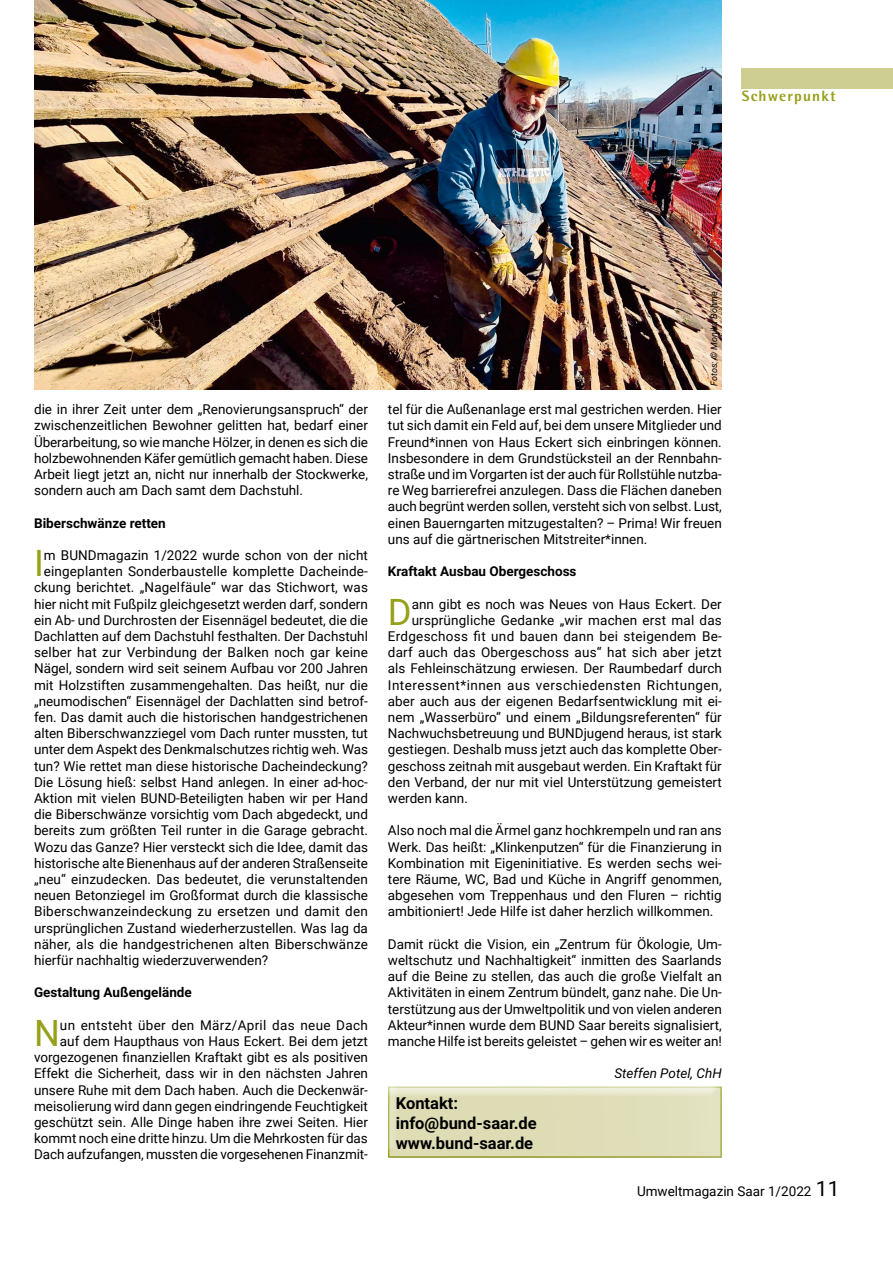
<style>
.page{position:relative;width:893px;height:1263px;background:#fff}
.page>*{position:absolute;margin:0;border:0;box-sizing:border-box;transform-origin:0 0}
.t1{font:36.3px "Roboto";color:#97a01b}
.t2{font:700 16.5px/19.8px "Roboto";color:#000}
.t3{font:800 15px "Agfa Rotis Semisans";letter-spacing:.075em;color:#97a01b}
.t4{font:13.5px/16.2px "Roboto";color:#000;text-align:justify}
.t5{font:700 13.5px "Roboto";color:#000}
.t6{font:13.5px "Roboto";letter-spacing:.035em;color:#000}
.t7{font:13.5px "Roboto";letter-spacing:.02em;color:#000}
.t8{font:italic 13.5px "Roboto";color:#000}
.t9{font:italic 9px "Roboto";color:#000}
.s1{font-size:21px}
</style>
<div class="page">
<div style="left:382px;top:1079px;width:351px;height:79px;background:#000;opacity:.75"></div>
<div style="left:742px;top:68px;width:151px;height:20px;background:#cecd92"></div>
<img style="left:34px;top:0;width:688px;height:389px">
<p class="t3" style="left:742px;top:87px;width:95px">Schwerpunkt</p>
<p class="t4" style="left:34px;top:401px;width:336px">die in ihrer Zeit unter dem „Renovierungsanspruch“ der zwischenzeitlichen Bewohner gelitten hat, bedarf einer Überarbeitung, so wie manche Hölzer, in denen es sich die holzbewohnenden Käfer gemütlich gemacht haben. Diese Arbeit liegt jetzt an, nicht nur innerhalb der Stockwerke, sondern auch am Dach samt dem Dachstuhl.</p>
<p class="t5" style="left:34px;top:513px;width:133px">Biberschwänze retten</p>
<h1 class="t1" style="left:34px;top:538px;width:11px">I</h1>
<p class="t4" style="left:44px;top:546px;width:326px">m BUNDmagazin 1/2022 wurde schon von der nicht</p>
<p class="t4" style="left:44px;top:563px;width:326px">eingeplanten Sonderbaustelle komplette Dacheinde-</p>
<p class="t4" style="left:34px;top:579px;width:335px">ckung berichtet. „Nagelfäule“ war das Stichwort, was</p>
<p class="t4" style="left:34px;top:595px;width:335px">hier nicht mit Fußpilz gleichgesetzt werden darf, sondern</p>
<p class="t4" style="left:34px;top:611px;width:335px">ein Ab- und Durchrosten der Eisennägel bedeutet, die die</p>
<p class="t4" style="left:34px;top:627px;width:335px">Dachlatten auf dem Dachstuhl festhalten. Der Dachstuhl</p>
<p class="t4" style="left:34px;top:644px;width:335px">selber hat zur Verbindung der Balken noch gar keine</p>
<p class="t4" style="left:34px;top:660px;width:335px">Nägel, sondern wird seit seinem Aufbau vor 200 Jahren</p>
<p class="t4" style="left:34px;top:676px;width:335px">mit Holzstiften zusammengehalten. Das heißt, nur die</p>
<p class="t4" style="left:34px;top:692px;width:335px">„neumodischen“ Eisennägel der Dachlatten sind betrof-</p>
<p class="t4" style="left:34px;top:708px;width:335px">fen. Das damit auch die historischen handgestrichenen</p>
<p class="t4" style="left:34px;top:725px;width:335px">alten Biberschwanzziegel vom Dach runter mussten, tut</p>
<p class="t4" style="left:34px;top:741px;width:335px">unter dem Aspekt des Denkmalschutzes richtig weh. Was</p>
<p class="t4" style="left:34px;top:757px;width:335px">tun? Wie rettet man diese historische Dacheindeckung?</p>
<p class="t4" style="left:34px;top:773px;width:335px">Die Lösung hieß: selbst Hand anlegen. In einer ad-hoc-</p>
<p class="t4" style="left:34px;top:789px;width:335px">Aktion mit vielen BUND-Beteiligten haben wir per Hand</p>
<p class="t4" style="left:34px;top:806px;width:335px">die Biberschwänze vorsichtig vom Dach abgedeckt, und</p>
<p class="t4" style="left:34px;top:822px;width:335px">bereits zum größten Teil runter in die Garage gebracht.</p>
<p class="t4" style="left:34px;top:838px;width:335px">Wozu das Ganze? Hier versteckt sich die Idee, damit das</p>
<p class="t4" style="left:34px;top:854px;width:335px">historische alte Bienenhaus auf der anderen Straßenseite</p>
<p class="t4" style="left:34px;top:870px;width:335px">„neu“ einzudecken. Das bedeutet, die verunstaltenden</p>
<p class="t4" style="left:34px;top:887px;width:335px">neuen Betonziegel im Großformat durch die klassische</p>
<p class="t4" style="left:34px;top:903px;width:335px">Biberschwanzeindeckung zu ersetzen und damit den</p>
<p class="t4" style="left:34px;top:919px;width:335px">ursprünglichen Zustand wiederherzustellen. Was lag da</p>
<p class="t4" style="left:34px;top:935px;width:335px">näher, als die handgestrichenen alten Biberschwänze</p>
<p class="t4" style="left:34px;top:951px;width:236px">hierfür nachhaltig wiederzuverwenden?</p>
<p class="t5" style="left:34px;top:983px;width:159px">Gestaltung Außengelände</p>
<h1 class="t1" style="left:34px;top:1008px;width:27px">N</h1>
<p class="t4" style="left:34px;top:1016px;width:335px;text-align:right">un entsteht über den März/April das neue Dach<br>auf dem Haupthaus von Haus Eckert. Bei dem jetzt vorgezogenen finanziellen Kraftakt gibt es als positiven Effekt die Sicherheit, dass wir in den nächsten Jahren unsere Ruhe mit dem Dach haben. Auch die Deckenwär&shy;meisolierung wird dann gegen eindringende Feuchtigkeit geschützt sein. Alle Dinge haben ihre zwei Seiten. Hier kommt noch eine dritte hinzu. Um die Mehrkosten für das Dach aufzufangen, mussten die vorgesehenen Finanzmit-</p>
<p class="t9" style="left:708px;top:386px;width:96px;rotate:-90deg">Fotos: © Monika Böhme</p>
<p class="t4" style="left:388px;top:401px;width:335px">tel für die Außenanlage erst mal gestrichen werden. Hier tut sich damit ein Feld auf, bei dem unsere Mitglieder und Freund*innen von Haus Eckert sich einbringen können.<br>Insbesondere in dem Grundstücksteil an der Rennbahn&shy;straße und im Vorgarten ist der auch für Rollstühle nutzba&shy;re Weg barrierefrei anzulegen. Dass die Flächen daneben auch begrünt werden sollen, versteht sich von selbst. Lust, einen Bauerngarten mitzugestalten? – Prima! Wir freuen uns auf die gärtnerischen Mitstreiter*innen.</p>
<p class="t5" style="left:388px;top:562px;width:190px">Kraftakt Ausbau Obergeschoss</p>
<h1 class="t1" style="left:388px;top:586px;width:25px">D</h1>
<p class="t4" style="left:412px;top:595px;width:312px">ann gibt es noch was Neues von Haus Eckert. Der</p>
<p class="t4" style="left:412px;top:611px;width:312px">ursprüngliche Gedanke „wir machen erst mal das</p>
<p class="t7" style="left:388px;top:627px;width:335px">Erdgeschoss fit und bauen dann bei steigendem Be-</p>
<p class="t4" style="left:388px;top:644px;width:335px">darf auch das Obergeschoss aus“ hat sich aber jetzt</p>
<p class="t4" style="left:388px;top:660px;width:335px">als Fehleinschätzung erwiesen. Der Raumbedarf durch</p>
<p class="t6" style="left:388px;top:675px;width:335px">Interessent*innen aus verschiedensten Richtungen,</p>
<p class="t4" style="left:388px;top:692px;width:335px">aber auch aus der eigenen Bedarfsentwicklung mit ei-</p>
<p class="t4" style="left:388px;top:708px;width:335px">nem „Wasserbüro“ und einem „Bildungsreferenten“ für</p>
<p class="t4" style="left:388px;top:725px;width:335px">Nachwuchsbetreuung und BUNDjugend heraus, ist stark</p>
<p class="t4" style="left:388px;top:741px;width:335px">gestiegen. Deshalb muss jetzt auch das komplette Ober-</p>
<p class="t4" style="left:388px;top:757px;width:335px">geschoss zeitnah mit ausgebaut werden. Ein Kraftakt für</p>
<p class="t4" style="left:388px;top:773px;width:335px">den Verband, der nur mit viel Unterstützung gemeistert</p>
<p class="t4" style="left:388px;top:789px;width:81px">werden kann.</p>
<p class="t4" style="left:388px;top:822px;width:335px">Also noch mal die Ärmel ganz hochkrempeln und ran ans Werk. Das heißt: „Klinkenputzen“ für die Finanzierung in Kombination mit Eigeninitiative. Es werden sechs wei&shy;tere Räume, WC, Bad und Küche in Angriff genommen, abgesehen vom Treppenhaus und den Fluren – richtig ambitioniert! Jede Hilfe ist daher herzlich willkommen.</p>
<p class="t4" style="left:388px;top:935px;width:335px">Damit rückt die Vision, ein „Zentrum für Ökologie, Um&shy;weltschutz und Nachhaltigkeit“ inmitten des Saarlands auf die Beine zu stellen, das auch die große Vielfalt an Aktivitäten in einem Zentrum bündelt, ganz nahe. Die Un&shy;terstützung aus der Umweltpolitik und von vielen anderen Akteur*innen wurde dem BUND Saar bereits signalisiert, manche Hilfe ist bereits geleistet – gehen wir es weiter an!</p>
<p class="t8" style="left:614px;top:1064px;width:109px">Steffen Potel, ChH</p>
<p class="t2" style="left:396px;top:1093px;width:142px">Kontakt: info@bund-saar.de www.bund-saar.de</p>
<p class="t4" style="left:637px;top:1182px;width:204px">Umweltmagazin Saar 1/2022 <span class="s1">11</span></p>
</div>
